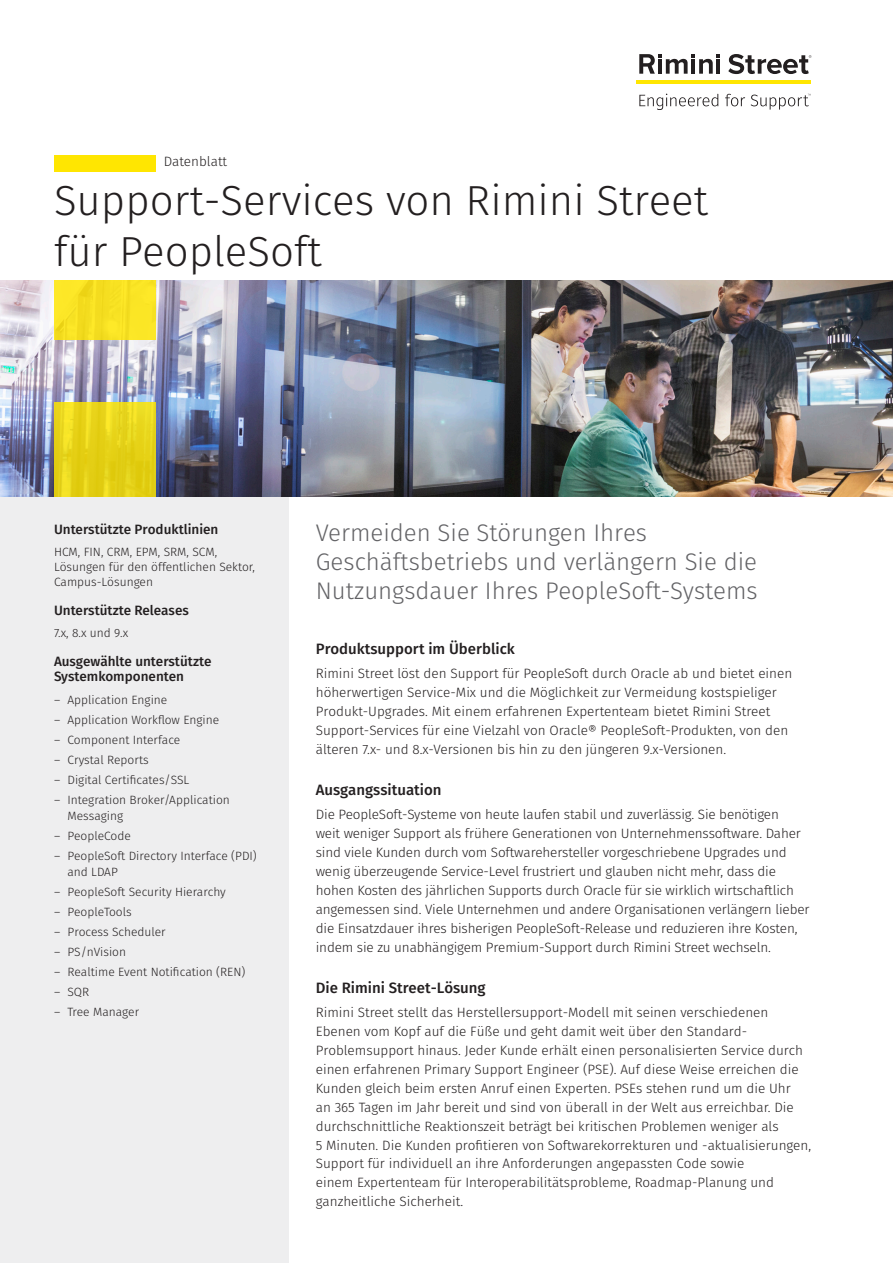
<style>
.page{position:relative;width:893px;height:1263px;background:#fff}
.page>*{position:absolute;margin:0;border:0;box-sizing:border-box;transform-origin:0 0}
.Page_Title{font:300 42px/50.4px "Fira Sans";color:#231f20}
.Intro{font:300 24px/28.8px "Fira Sans";color:#636366}
.Body_Title{font:500 15px "Fira Sans";color:#231f20}
.Body_copy{font:300 13.5px/18.9px "Fira Sans";color:#231f20}
.Sidebar_Copy{font:500 13.5px/15.3px "Fira Sans";color:#231f20}
.Sidebar_Title{font:500 13.5px "Fira Sans";color:#231f20}
.Document_Type_Inform{font:300 13.5px "Fira Sans";color:#231f20}
.Sidebar_Copy-2{font:300 12px/15.3px "Fira Sans";color:#231f20}
</style>
<div class="page">
<svg style="left:639px;top:54px;width:81px;height:20px"></svg>
<hr style="left:716px;top:59px;width:4px;height:15px;background:#231f20">
<svg style="left:728px;top:54px;width:83px;height:20px"></svg>
<hr style="left:637px;top:80px;width:174px;height:4px;background:#ffe601">
<svg style="left:639px;top:94px;width:79px;height:16px"></svg>
<svg style="left:725px;top:94px;width:20px;height:12px"></svg>
<svg style="left:751px;top:94px;width:60px;height:16px"></svg>
<div style="left:0;top:496px;width:289px;height:767px;background:#eeeeef"></div>
<img style="left:0;top:280px;width:893px;height:216px">
<svg style="left:54px;top:402px;width:102px;height:94px;background:#e7d319"></svg>
<div style="left:54px;top:280px;width:102px;height:60px;background:#fae424"></div>
<div style="left:54px;top:155px;width:102px;height:17px;background:#ffe601"></div>
<p class="Document_Type_Inform" style="left:164px;top:151px;width:65px">Datenblatt</p>
<p class="Page_Title" style="left:54px;top:175px;width:656px">Support-Services von Rimini Street für PeopleSoft</p>
<p class="Sidebar_Title" style="left:54px;top:519px;width:166px">Unterstützte Produktlinien</p>
<p class="Sidebar_Copy-2" style="left:54px;top:544px;width:203px">HCM, FIN, CRM, EPM, SRM, SCM,<br>Lösungen für den öffentlichen Sektor,<br>Campus-Lösungen</p>
<p class="Sidebar_Copy" style="left:54px;top:603px;width:136px">Unterstützte Releases</p>
<p class="Sidebar_Copy-2" style="left:54px;top:625px;width:76px">7.x, 8.x und 9.x</p>
<p class="Sidebar_Copy" style="left:54px;top:653px;width:159px">Ausgewählte unterstützte<br>Systemkomponenten</p>
<p class="Sidebar_Copy-2" style="left:54px;top:692px;width:115px">― Application Engine</p>
<p class="Sidebar_Copy-2" style="left:54px;top:712px;width:167px">― Application Workflow Engine</p>
<p class="Sidebar_Copy-2" style="left:54px;top:732px;width:128px">― Component Interface</p>
<p class="Sidebar_Copy-2" style="left:54px;top:752px;width:96px">― Crystal Reports</p>
<p class="Sidebar_Copy-2" style="left:54px;top:772px;width:137px">― Digital Certificates/SSL</p>
<p class="Sidebar_Copy-2" style="left:68px;top:792px;width:164px;line-height:15.8px;text-indent:-14px">― Integration Broker/Application<br>Messaging</p>
<p class="Sidebar_Copy-2" style="left:54px;top:828px;width:78px">― PeopleCode</p>
<p class="Sidebar_Copy-2" style="left:68px;top:848px;width:191px;line-height:15.8px;text-indent:-14px">― PeopleSoft Directory Interface (PDI) and LDAP</p>
<p class="Sidebar_Copy-2" style="left:54px;top:884px;width:173px">― PeopleSoft Security Hierarchy</p>
<p class="Sidebar_Copy-2" style="left:54px;top:904px;width:79px">― PeopleTools</p>
<p class="Sidebar_Copy-2" style="left:54px;top:924px;width:113px">― Process Scheduler</p>
<p class="Sidebar_Copy-2" style="left:54px;top:944px;width:74px">― PS/nVision</p>
<p class="Sidebar_Copy-2" style="left:54px;top:964px;width:193px">― Realtime Event Notification (REN)</p>
<p class="Sidebar_Copy-2" style="left:54px;top:984px;width:37px">― SQR</p>
<p class="Sidebar_Copy-2" style="left:54px;top:1004px;width:87px">― Tree Manager</p>
<p class="Intro" style="left:316px;top:519px;width:443px">Vermeiden Sie Störungen Ihres<br>Geschäftsbetriebs und verlängern Sie die<br>Nutzungsdauer Ihres PeopleSoft-Systems</p>
<p class="Body_Title" style="left:316px;top:638px;width:201px">Produktsupport im Überblick</p>
<p class="Body_copy" style="left:316px;top:664px;width:478px">Rimini Street löst den Support für PeopleSoft durch Oracle ab und bietet einen höherwertigen Service-Mix und die Möglichkeit zur Vermeidung kostspieliger Produkt-Upgrades. Mit einem erfahrenen Expertenteam bietet Rimini Street Support-Services für eine Vielzahl von Oracle® PeopleSoft-Produkten, von den älteren 7.x- und 8.x-Versionen bis hin zu den jüngeren 9.x-Versionen.</p>
<p class="Body_Title" style="left:316px;top:779px;width:127px">Ausgangssituation</p>
<p class="Body_copy" style="left:316px;top:805px;width:495px">Die PeopleSoft-Systeme von heute laufen stabil und zuverlässig. Sie benötigen<br>weit weniger Support als frühere Generationen von Unternehmenssoftware. Daher sind viele Kunden durch vom Softwarehersteller vorgeschriebene Upgrades und wenig überzeugende Service-Level frustriert und glauben nicht mehr, dass die hohen Kosten des jährlichen Supports durch Oracle für sie wirklich wirtschaftlich angemessen sind. Viele Unternehmen und andere Organisationen verlängern lieber die Einsatzdauer ihres bisherigen PeopleSoft-Release und reduzieren ihre Kosten, indem sie zu unabhängigem Premium-Support durch Rimini Street wechseln.</p>
<p class="Body_Title" style="left:316px;top:977px;width:171px">Die Rimini Street-Lösung</p>
<p class="Body_copy" style="left:316px;top:1003px;width:497px">Rimini Street stellt das Herstellersupport-Modell mit seinen verschiedenen Ebenen vom Kopf auf die Füße und geht damit weit über den Standard-Problemsupport hinaus. Jeder Kunde erhält einen personalisierten Service durch einen erfahrenen Primary Support Engineer (PSE). Auf diese Weise erreichen die Kunden gleich beim ersten Anruf einen Experten. PSEs stehen rund um die Uhr<br>an 365 Tagen im Jahr bereit und sind von überall in der Welt aus erreichbar. Die durchschnittliche Reaktionszeit beträgt bei kritischen Problemen weniger als<br>5 Minuten. Die Kunden profitieren von Softwarekorrekturen und -aktualisierungen, Support für individuell an ihre Anforderungen angepassten Code sowie<br>einem Expertenteam für Interoperabilitätsprobleme, Roadmap-Planung und ganzheitliche Sicherheit.</p>
</div>
